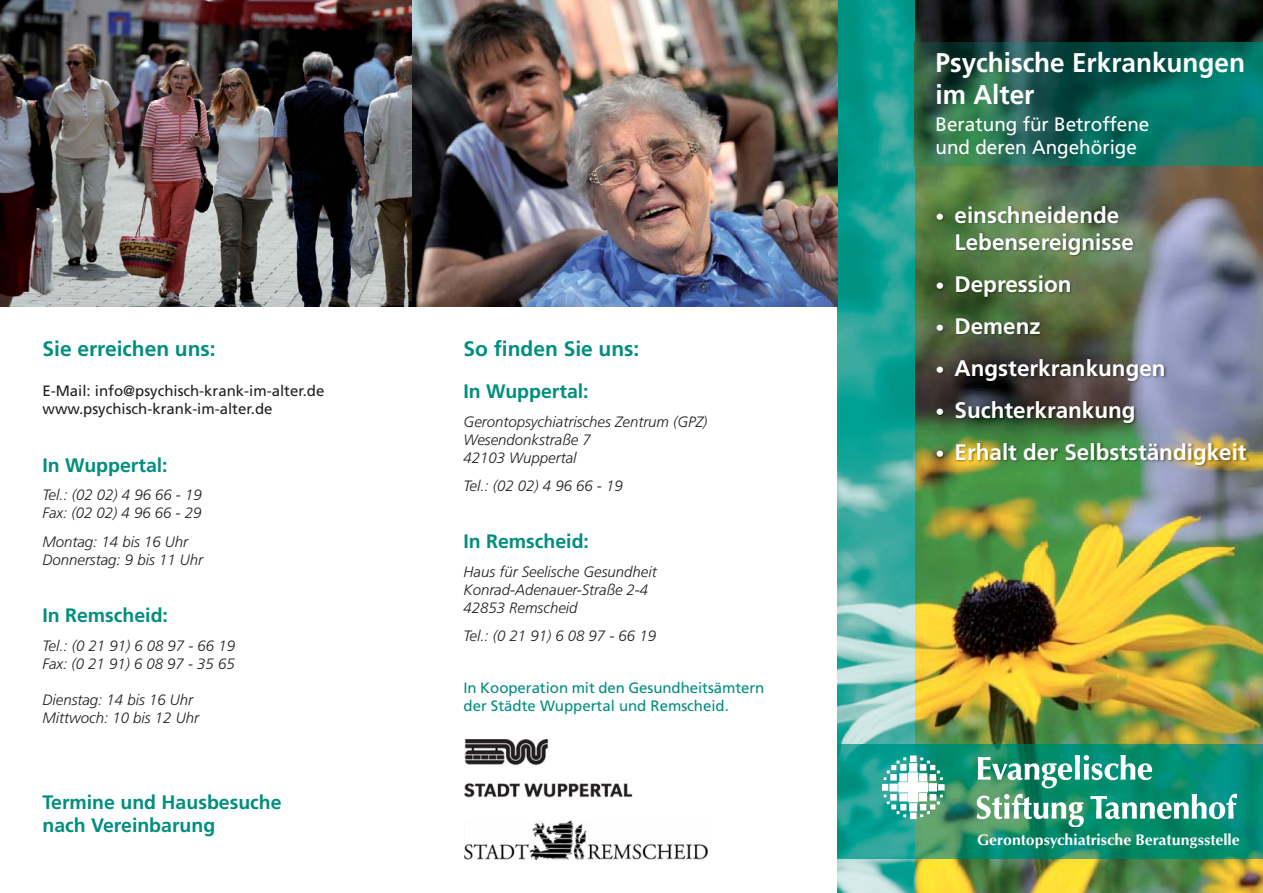
<style>
.page{position:relative;width:1263px;height:893px;background:#fff}
.page>*{position:absolute;margin:0;border:0;box-sizing:border-box;transform-origin:0 0}
.t1{font:700 27px/32.4px "Frutiger";color:#fff}
.t2{font:700 22.5px/27px "Frutiger";color:#fff}
.t3{font:700 21px "Frutiger";color:#008e7e}
.t4{font:700 19.5px/23.4px "Frutiger";color:#008e7e}
.t5{font:19.5px/23.4px "Frutiger";color:#fff}
.t6{font:700 15.75px "O800 Flare";color:#fff}
.t7{font:italic 300 15px/18px "Frutiger";color:#231f20}
.t8{font:15px/18px "Frutiger";color:#231f20}
.t9{font:15px/18px "Frutiger";letter-spacing:-.005em;color:#008e7e}
.s1{font-size:18px}
</style>
<div class="page">
<img style="left:914px;top:0;width:349px;height:893px">
<img style="left:838px;top:0;width:76px;height:893px">
<img style="left:838px;top:744px;width:425px;height:115px">
<img style="left:882px;top:755px;width:354px;height:71px">
<img style="left:915px;top:43px;width:348px;height:123px">
<img style="left:0;top:0;width:412px;height:306px">
<img style="left:412px;top:0;width:426px;height:306px">
<img style="left:464px;top:740px;width:169px;height:58px">
<img style="left:465px;top:821px;width:243px;height:38px">
<img style="left:929px;top:199px;width:334px;height:391px">
<img style="left:934px;top:236px;width:276px;height:52px">
<img style="left:934px;top:288px;width:96px;height:14px">
<img style="left:1030px;top:288px;width:233px;height:66px">
<img style="left:959px;top:340px;width:269px;height:66px">
<h3 class="t3" style="left:43px;top:340px;width:175px">Sie erreichen uns:</h3>
<p class="t8" style="left:43px;top:383px;width:283px">E-Mail: info@psychisch-krank-im-alter.de www.psychisch-krank-im-alter.de</p>
<h3 class="t4" style="left:43px;top:455px;width:127px">In Wuppertal:</h3>
<p class="t7" style="left:43px;top:487px;width:161px">Tel.: (02 02) 4 96 66 - 19<br>Fax: (02 02) 4 96 66 - 29</p>
<p class="t7" style="left:43px;top:534px;width:162px">Montag: 14 bis 16 Uhr<br>Donnerstag: 9 bis 11 Uhr</p>
<h3 class="t4" style="left:43px;top:605px;width:127px">In Remscheid:</h3>
<p class="t7" style="left:43px;top:638px;width:194px">Tel.: (0 21 91) 6 08 97 - 66 19<br>Fax: (0 21 91) 6 08 97 - 35 65</p>
<p class="t7" style="left:43px;top:692px;width:158px">Dienstag: 14 bis 16 Uhr<br>Mittwoch: 10 bis 12 Uhr</p>
<h3 class="t4" style="left:43px;top:792px;width:241px">Termine und Hausbesuche nach Vereinbarung</h3>
<h3 class="t3" style="left:463px;top:340px;width:177px">So finden Sie uns:</h3>
<h3 class="t4" style="left:463px;top:381px;width:127px">In Wuppertal:</h3>
<p class="t7" style="left:463px;top:413px;width:245px">Gerontopsychiatrisches Zentrum (GPZ)<br>Wesendonkstraße 7<br>42103 Wuppertal</p>
<p class="t7" style="left:463px;top:478px;width:161px">Tel.: (02 02) 4 96 66 - 19</p>
<h3 class="t4" style="left:463px;top:531px;width:127px">In Remscheid:</h3>
<p class="t7" style="left:463px;top:564px;width:195px">Haus für Seelische Gesundheit<br>Konrad-Adenauer-Straße 2-4<br>42853 Remscheid</p>
<p class="t7" style="left:463px;top:628px;width:194px">Tel.: (0 21 91) 6 08 97 - 66 19</p>
<p class="t9" style="left:463px;top:680px;width:302px">In Kooperation mit den Gesundheitsämtern der Städte Wuppertal und Remscheid.</p>
<h1 class="t1" style="left:935px;top:48px;width:311px">Psychische Erkrankungen im Alter</h1>
<h3 class="t5" style="left:935px;top:114px;width:215px">Beratung für Betroffene und deren Angehörige</h3>
<h2 class="t2" style="left:954px;top:203px;width:181px;text-indent:-19px"><span class="s1">•</span> einschneidende<br>Lebensereignisse</h2>
<h2 class="t2" style="left:935px;top:272px;width:138px"><span class="s1">•</span> Depression</h2>
<h2 class="t2" style="left:935px;top:314px;width:107px"><span class="s1">•</span> Demenz</h2>
<h2 class="t2" style="left:935px;top:356px;width:232px"><span class="s1">•</span> Angsterkrankungen</h2>
<h2 class="t2" style="left:935px;top:398px;width:202px"><span class="s1">•</span> Suchterkrankung</h2>
<h2 class="t2" style="left:935px;top:440px;width:313px"><span class="s1">•</span> Erhalt der Selbstständigkeit</h2>
<p class="t6" style="left:977px;top:832px;width:264px">Gerontopsychiatrische Beratungsstelle</p>
</div>
